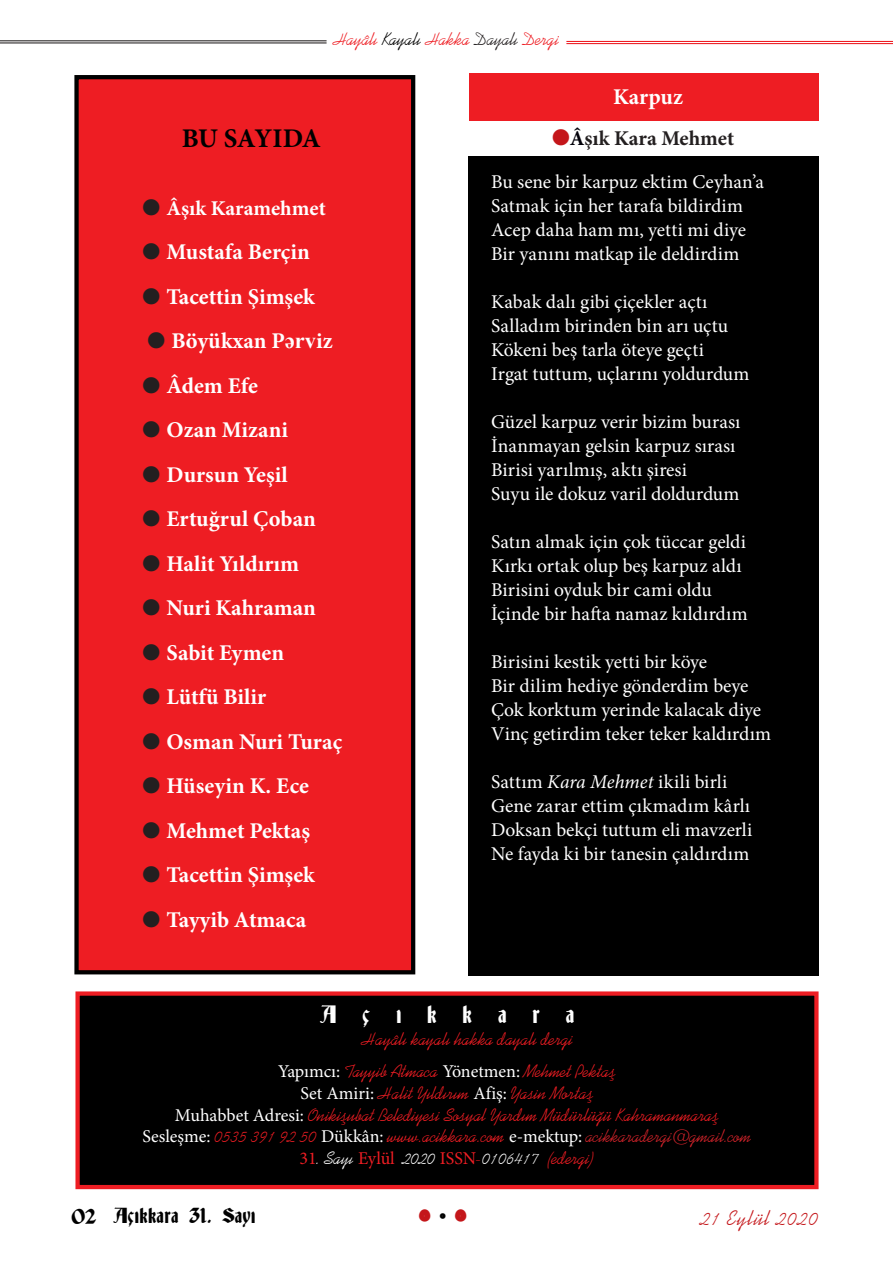
<style>
.page{position:relative;width:893px;height:1263px;background:#fff}
.page>*{position:absolute;margin:0;border:0;box-sizing:border-box;transform-origin:0 0}
.t1{font:700 27px "Minion Pro";letter-spacing:-.025em;color:#000}
.Yazi{font:700 22.5px "Minion Pro";color:#fff}
.t2{font:22.5px "Deutsch Gothic";letter-spacing:1.16em;color:#fff}
.Yazi-2{font:700 21px "Minion Pro";color:#fff}
.t3{font:700 21px "Minion Pro";letter-spacing:-.005em;color:#231f20}
.t4{font:21px "Kaufmann BT";letter-spacing:.05em;color:#c4161a}
.t5{font:19.5px "Minion Pro";letter-spacing:.005em;color:#fff}
.t6{font:19.5px "Deutsch Gothic";letter-spacing:.015em;color:#000}
.t7{font:18px "Kaufmann BT";color:#ee1d23}
.t8{font:18px "Kaufmann BT";color:#fff}
.s1{color:#000}
.s2{color:#231f20}
.s3{font-family:"Times New Roman"}
.s4{color:#c4161a}
.s5{color:#020109}
.s6{font-style:italic}
.s7{font-family:"Minion Pro";color:#fff}
.s8{color:#d1232a}
.s9{font-family:"Minion Pro";color:#ee1d23}
.s10{color:#ee1d23}
</style>
<div class="page">
<hr style="left:0;top:42px;width:327px;height:1px;background:#231f20">
<hr style="left:0;top:40px;width:327px;height:1px;background:#231f20">
<hr style="left:566px;top:43px;width:327px;height:1px;background:#ee1d23">
<hr style="left:566px;top:41px;width:327px;height:1px;background:#ee1d23">
<div style="left:75px;top:991px;width:744px;height:198px;background:#000;border:4px solid #ee1d23"></div>
<div style="left:77px;top:77px;width:336px;height:895px;background:#ee1d23"></div>
<div style="left:74px;top:75px;width:341px;height:899px;border:4px solid #000"></div>
<div style="left:468px;top:157px;width:351px;height:819px;background:#000"></div>
<div style="left:469px;top:73px;width:350px;height:48px;background:#ee1d23"></div>
<p class="t7" style="left:333px;top:28px;width:228px">Hayâlı <span class="s1">Kayalı</span> Hakka <span class="s2">Dayalı</span> Dergi</p>
<p class="Yazi" style="left:613px;top:81px;width:71px">Karpuz</p>
<p class="t1" style="left:182px;top:120px;width:140px">BU SAYIDA</p>
<p class="Yazi-2" style="left:142px;top:193px;width:185px"><span class="s2">●</span> Âşık Karamehmet</p>
<p class="Yazi" style="left:142px;top:236px;width:169px"><span class="s2">●</span> Mustafa Berçin</p>
<p class="Yazi" style="left:142px;top:281px;width:174px"><span class="s2">●</span> Tacettin Şimşek</p>
<p class="Yazi" style="left:147px;top:325px;width:187px"><span class="s2">●</span> Böyükxan P<span class="s3">ərv</span>iz</p>
<p class="Yazi" style="left:142px;top:370px;width:117px"><span class="s2">●</span> Âdem Efe</p>
<p class="Yazi" style="left:142px;top:414px;width:147px"><span class="s2">●</span> Ozan Mizani</p>
<p class="Yazi" style="left:142px;top:459px;width:147px"><span class="s2">●</span> Dursun Yeşil</p>
<p class="Yazi" style="left:142px;top:503px;width:175px"><span class="s2">●</span> Ertuğrul Çoban</p>
<p class="Yazi" style="left:142px;top:548px;width:158px"><span class="s2">●</span> Halit Yıldırım</p>
<p class="Yazi" style="left:142px;top:592px;width:175px"><span class="s2">●</span> Nuri Kahraman</p>
<p class="Yazi" style="left:142px;top:637px;width:143px"><span class="s2">●</span> Sabit Eymen</p>
<p class="Yazi" style="left:142px;top:681px;width:125px"><span class="s2">●</span> Lütfü Bilir</p>
<p class="Yazi" style="left:142px;top:726px;width:201px"><span class="s2">●</span> Osman Nuri Turaç</p>
<p class="Yazi" style="left:142px;top:770px;width:168px"><span class="s2">●</span> Hüseyin K. Ece</p>
<p class="Yazi" style="left:142px;top:815px;width:169px"><span class="s2">●</span> Mehmet Pektaş</p>
<p class="Yazi" style="left:142px;top:859px;width:174px"><span class="s2">●</span> Tacettin Şimşek</p>
<p class="Yazi" style="left:142px;top:904px;width:165px"><span class="s2">●</span> Tayyib Atmaca</p>
<p class="t3" style="left:552px;top:124px;width:184px"><span class="s4">●</span><span class="s5">Â</span>şık Kara Mehmet</p>
<p class="t5" style="left:491px;top:169px;width:274px">Bu sene bir karpuz ektim Ceyhan’a</p>
<p class="t5" style="left:491px;top:193px;width:254px">Satmak için her tarafa bildirdim</p>
<p class="t5" style="left:491px;top:217px;width:256px">Acep daha ham mı, yetti mi diye</p>
<p class="t5" style="left:491px;top:241px;width:250px">Bir yanını matkap ile deldirdim</p>
<p class="t5" style="left:491px;top:289px;width:218px">Kabak dalı gibi çiçekler açtı</p>
<p class="t5" style="left:491px;top:313px;width:239px">Salladım birinden bin arı uçtu</p>
<p class="t5" style="left:491px;top:337px;width:214px">Kökeni beş tarla öteye geçti</p>
<p class="t5" style="left:491px;top:361px;width:260px">Irgat tuttum, uçlarını yoldurdum</p>
<p class="t5" style="left:491px;top:409px;width:251px">Güzel karpuz verir bizim burası</p>
<p class="t5" style="left:491px;top:433px;width:246px">İnanmayan gelsin karpuz sırası</p>
<p class="t5" style="left:491px;top:457px;width:197px">Birisi yarılmış, aktı şiresi</p>
<p class="t5" style="left:491px;top:481px;width:250px">Suyu ile dokuz varil doldurdum</p>
<p class="t5" style="left:491px;top:529px;width:256px">Satın almak için çok tüccar geldi</p>
<p class="t5" style="left:491px;top:553px;width:252px">Kırkı ortak olup beş karpuz aldı</p>
<p class="t5" style="left:491px;top:577px;width:222px">Birisini oyduk bir cami oldu</p>
<p class="t5" style="left:491px;top:601px;width:258px">İçinde bir hafta namaz kıldırdım</p>
<p class="t5" style="left:491px;top:649px;width:218px">Birisini kestik yetti bir köye</p>
<p class="t5" style="left:491px;top:673px;width:259px">Bir dilim hediye gönderdim beye</p>
<p class="t5" style="left:491px;top:697px;width:272px">Çok korktum yerinde kalacak diye</p>
<p class="t5" style="left:491px;top:721px;width:282px">Vinç getirdim teker teker kaldırdım</p>
<p class="t5" style="left:491px;top:769px;width:238px">Sattım <span class="s6">Kara Mehmet</span> ikili birli</p>
<p class="t5" style="left:491px;top:793px;width:260px">Gene zarar ettim çıkmadım kârlı</p>
<p class="t5" style="left:491px;top:817px;width:263px">Doksan bekçi tuttum eli mavzerli</p>
<p class="t5" style="left:491px;top:841px;width:260px">Ne fayda ki bir tanesin çaldırdım</p>
<p class="t2" style="left:320px;top:1004px;width:256px">Açıkkara</p>
<p class="t7" style="left:362px;top:1028px;width:213px">Hayâlı kayalı hakka dayalı dergi</p>
<p class="t7" style="left:278px;top:1061px;width:340px"><span class="s7">Yapımcı:</span> Tayyib Atmaca <span class="s7">Yönetmen:</span> Mehmet Pektaş</p>
<p class="t7" style="left:300px;top:1082px;width:295px"><span class="s7">Set Amiri:</span> Halit Yıldırım <span class="s7">Afiş:</span> Yasin Mortaş</p>
<p class="t7" style="left:175px;top:1104px;width:546px"><span class="s7">Muhabbet Adresi:</span> Onikişubat Belediyesi Sosyal Yardım Müdürlüğü Kahramanmaraş</p>
<p class="t7" style="left:142px;top:1126px;width:611px"><span class="s7">Sesleşme:</span> 0535 391 92 50 <span class="s7">Dükkân:</span> www.acikkara.com <span class="s7">e-mektup:</span> <span class="s8">acikkaradergi@gmail.com</span></p>
<p class="t8" style="left:299px;top:1147px;width:297px"><span class="s9">31</span>. Sayı <span class="s9">Eylül</span> 2020 <span class="s9">ISSN</span><span class="s10">-</span>0106417 <span class="s10">(edergi)</span></p>
<p class="t6" style="left:71px;top:1206px;width:185px">02 Açıkkara 31. Sayı</p>
<p class="t4" style="left:701px;top:1206px;width:119px">21 Eylül 2020</p>
</div>
